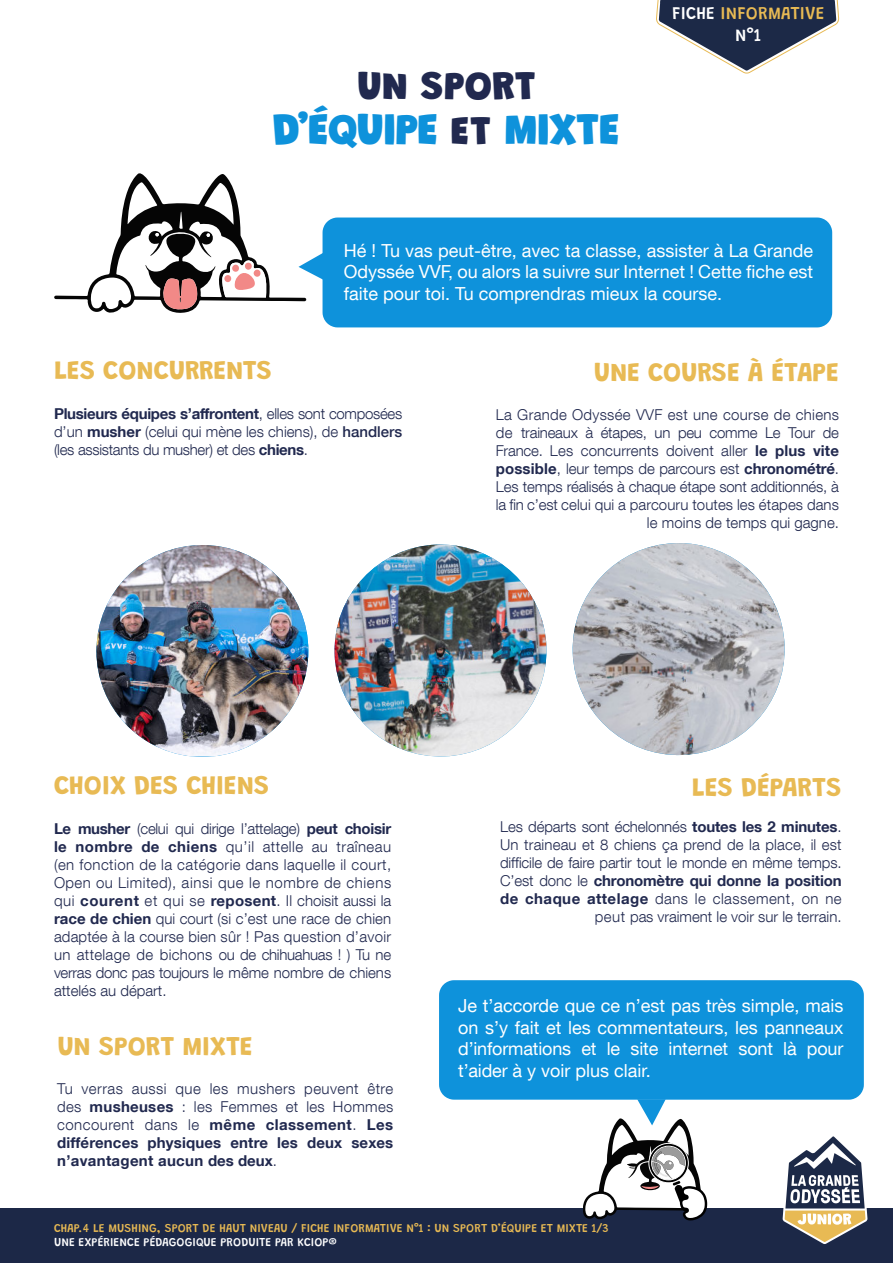
<style>
.page{position:relative;width:893px;height:1263px;background:#fff}
.page>*{position:absolute;margin:0;border:0;box-sizing:border-box;transform-origin:0 0}
.t1{font:900 45px "Grandstander";letter-spacing:-.02em;color:#0e92db}
.t2{font:900 40.5px "Grandstander";letter-spacing:.005em;color:#21294f}
.t3{font:700 27px "Grandstander";letter-spacing:-.005em;color:#e8ba54}
.t4{font:18px/21.6px "Helvetica Neue LT Com";color:#fff;text-align:justify}
.t5{font:500 18px/21.6px "Grandstander";letter-spacing:.005em;color:#e8ba54;text-align:center}
.t6{font:300 15px/18px "Helvetica Neue LT Com";color:#21294f;text-align:justify}
.t7{font:700 15px/18px "Helvetica Neue LT Com";letter-spacing:.01em;color:#21294f;text-align:justify}
.t8{font:500 12px "Grandstander";letter-spacing:.005em;color:#e8ba54}
.t9{font:500 12px "Grandstander";letter-spacing:.005em;color:#fff}
.s1{font-size:40.5px;color:#21294f}
.s2{color:#fff}
.s3{font-weight:700}
.s4{font-weight:500}
.s5{font-weight:300}
</style>
<div class="page">
<img style="left:572px;top:543px;width:213px;height:213px">
<div style="left:330px;top:225px;width:495px;height:95px;background:#0e92db;border-radius:8px"></div>
<div style="left:323px;top:218px;width:509px;height:109px;border:15px solid #0e92db;border-radius:8px"></div>
<svg style="left:54px;top:173px;width:271px;height:141px"></svg>
<div style="left:447px;top:988px;width:409px;height:104px;background:#0e92db;border-radius:8px"></div>
<div style="left:439px;top:980px;width:425px;height:120px;border:15px solid #0e92db;border-radius:8px"></div>
<div style="left:0;top:1209px;width:893px;height:54px;background:#1c2847"></div>
<svg style="left:783px;top:1136px;width:84px;height:108px"></svg>
<svg style="left:656px;top:0;width:183px;height:74px"></svg>
<svg style="left:583px;top:1099px;width:124px;height:121px"></svg>
<img style="left:334px;top:544px;width:213px;height:213px">
<img style="left:96px;top:545px;width:212px;height:211px">
<h2 class="t2" style="left:357px;top:64px;width:180px">UN SPORT</h2>
<h1 class="t1" style="left:273px;top:105px;width:349px">D’ÉQUIPE <span class="s1">ET</span> MIXTE</h1>
<p class="t5" style="left:672px;top:2px;width:154px"><span class="s2">FICHE</span> INFORMATIVE<br><span class="s2">N°1</span></p>
<p class="t4" style="left:344px;top:241px;width:471px">Hé ! Tu vas peut-être, avec ta classe, assister à La Grande Odyssée VVF, ou alors la suivre sur Internet ! Cette fiche est faite pour toi. Tu comprendras mieux la course.</p>
<h3 class="t3" style="left:54px;top:354px;width:220px">LES CONCURRENTS</h3>
<p class="t6" style="left:54px;top:406px;width:350px"><span class="s3">Plusieurs équipes s’affrontent</span>, elles sont composées d’un <span class="s3">musher</span> (celui qui mène les chiens), de <span class="s4">handlers </span>(les assistants du musher) et des <span class="s3">chiens</span>.</p>
<h3 class="t3" style="left:594px;top:356px;width:247px">UNE COURSE À ÉTAPE</h3>
<p class="t6" style="left:496px;top:407px;width:345px;text-align:right">La Grande Odyssée VVF est une course de chiens de traineaux à étapes, un peu comme Le Tour de France. Les concurrents doivent aller <span class="s3">le plus vite possible</span>, leur temps de parcours est <span class="s3">chronométré</span>.<br>Les temps réalisés à chaque étape sont additionnés, à la fin c’est celui qui a parcouru toutes les étapes dans le moins de temps qui gagne.</p>
<h3 class="t3" style="left:54px;top:769px;width:217px">CHOIX DES CHIENS</h3>
<p class="t6" style="left:54px;top:821px;width:339px"><span class="s3">Le musher</span> (celui qui dirige l’attelage) <span class="s3">peut choisir le nombre de chiens</span> qu’il attelle au traîneau (en fonction de la catégorie dans laquelle il court, Open ou Limited), ainsi que le nombre de chiens qui <span class="s3">courent</span> et qui se <span class="s3">reposent</span>. Il choisit aussi la <span class="s3">race de chien</span> qui court (si c’est une race de chien adaptée à la course bien sûr ! Pas question d’avoir un attelage de bichons ou de chihuahuas ! ) Tu ne verras donc pas toujours le même nombre de chiens attelés au départ.</p>
<h3 class="t3" style="left:57px;top:1030px;width:197px">UN SPORT MIXTE</h3>
<p class="t7" style="left:57px;top:1081px;width:338px"><span class="s5">Tu verras aussi que les mushers peuvent être des</span> musheuses <span class="s5">: les Femmes et les Hommes concourent dans le</span> même classement<span class="s5">.</span> Les différences physiques entre les deux sexes n’avantagent aucun des deux<span class="s5">.</span></p>
<h3 class="t3" style="left:692px;top:771px;width:151px">LES DÉPARTS</h3>
<p class="t6" style="left:500px;top:819px;width:343px;text-align:right">Les départs sont échelonnés <span class="s3">toutes les 2 minutes</span>.<br>Un traineau et 8 chiens ça prend de la place, il est difficile de faire partir tout le monde en même temps.<br>C’est donc le <span class="s3">chronomètre qui donne la position de chaque attelage</span> dans le classement, on ne peut pas vraiment le voir sur le terrain.</p>
<p class="t4" style="left:458px;top:996px;width:387px">Je t’accorde que ce n’est pas très simple, mais on s’y fait et les commentateurs, les panneaux d’informations et le site internet sont là pour t’aider à y voir plus clair.</p>
<p class="t8" style="left:54px;top:1221px;width:556px">CHAP.4 LE MUSHING, SPORT DE HAUT NIVEAU / FICHE INFORMATIVE N°1 : UN SPORT D’ÉQUIPE ET MIXTE 1/3</p>
<p class="t9" style="left:54px;top:1236px;width:284px">UNE EXPÉRIENCE PÉDAGOGIQUE PRODUITE PAR KCIOP®</p>
</div>
